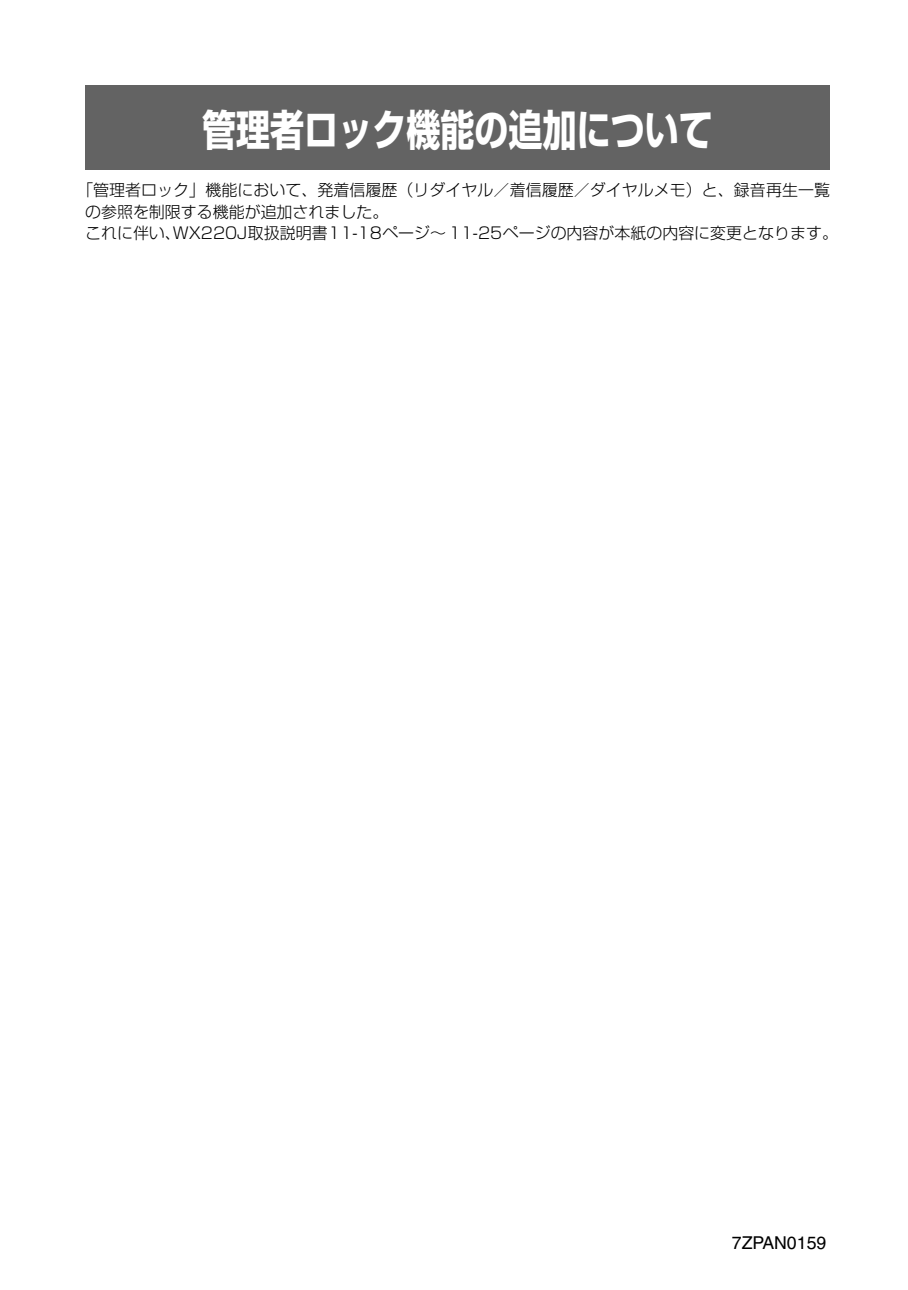
<style>
.page{position:relative;width:908px;height:1290px;background:#fff}
.page>*{position:absolute;margin:0;border:0;box-sizing:border-box;transform-origin:0 0}
.t1{font:700 42.5px "Shin Go Pro";color:#fff;scale:.8 1}
.t2{font:17.75px "Helvetica";color:#000}
.t3{font:300 16px/21.2px "Shin Go Pro";color:#000}
</style>
<div class="page">
<div style="left:85px;top:85px;width:744px;height:85px;background:#636363"></div>
<h1 class="t1" style="left:202px;top:96px;width:639px">管理者ロック機能の追加について</h1>
<p class="t3" style="left:85px;top:178px;width:754px;text-indent:-8px">「管理者ロック」機能において、発着信履歴（リダイヤル／着信履歴／ダイヤルメモ）と、録音再生一覧の参照を制限する機能が追加されました。<br>これに伴い、WX220J取扱説明書11-18ページ～ 11-25ページの内容が本紙の内容に変更となります。</p>
<p class="t2" style="left:731px;top:1232px;width:96px">7ZPAN0159</p>
</div>
